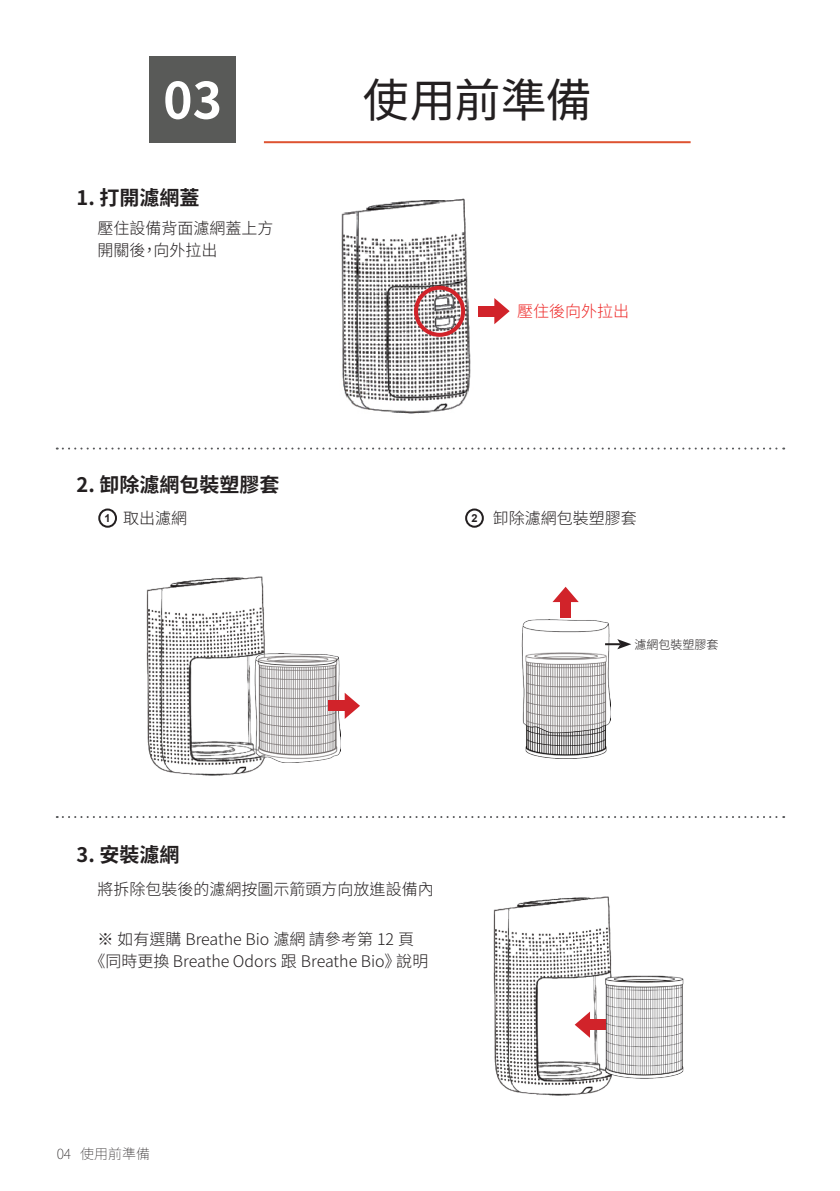
<style>
.page{position:relative;width:840px;height:1191px;background:#fff}
.page>*{position:absolute;margin:0;border:0;box-sizing:border-box;transform-origin:0 0}
.t1{font:700 50px "Noto Sans CJ Ktc";color:#fff}
.t2{font:46px "Noto Sans CJ Ktc";letter-spacing:-.01em;color:#231f20}
.t3{font:700 20px "Noto Sans CJ Ktc";color:#231f20}
.t4{font:300 16px/22px "Noto Sans CJ Ktc";color:#231f20}
.t5{font:300 16px "Noto Sans CJ Ktc";color:#ee2928}
.t6{font:100 14px "Noto Sans CJ Ktc";color:#231f20}
.t7{font:300 12px "Noto Sans CJ Ktc";color:#231f20}
.s1{font-family:"Arial";font-weight:700;font-size:11px}
</style>
<div class="page">
<div style="left:149px;top:57px;width:87px;height:86px;background:#595a58"></div>
<hr style="left:264px;top:141px;width:426px;height:2px;background:#de5331">
<svg style="left:57px;top:447px;width:726px;height:2px"></svg>
<svg style="left:57px;top:816px;width:726px;height:2px"></svg>
<div style="left:98px;top:508px;width:19px;height:20px;border:2px solid #231f20;border-radius:50%"></div>
<div style="left:465px;top:508px;width:18px;height:20px;border:2px solid #231f20;border-radius:50%"></div>
<img style="left:341px;top:198px;width:146px;height:216px">
<div style="left:414px;top:286px;width:51px;height:51px;border:4px solid #d1232a;border-radius:50%"></div>
<svg style="left:494px;top:298px;width:15px;height:26px"></svg>
<div style="left:478px;top:306px;width:18px;height:10px;background:#d1232a"></div>
<img style="left:493px;top:896px;width:191px;height:200px">
<img style="left:146px;top:576px;width:195px;height:200px">
<svg style="left:574px;top:1011px;width:15px;height:26px"></svg>
<div style="left:587px;top:1019px;width:19px;height:10px;background:#d1232a"></div>
<img style="left:253px;top:653px;width:87px;height:110px">
<svg style="left:344px;top:692px;width:16px;height:27px"></svg>
<div style="left:328px;top:700px;width:19px;height:11px;background:#d1232a"></div>
<svg style="left:552px;top:587px;width:26px;height:15px"></svg>
<div style="left:560px;top:599px;width:10px;height:19px;background:#d1232a"></div>
<img style="left:521px;top:619px;width:89px;height:139px">
<svg style="left:604px;top:639px;width:27px;height:10px"></svg>
<h1 class="t1" style="left:163px;top:72px;width:60px">03</h1>
<h2 class="t2" style="left:362px;top:75px;width:230px">使用前準備</h2>
<p class="t3" style="left:77px;top:187px;width:124px">1. 打開濾網蓋</p>
<p class="t4" style="left:97px;top:218px;width:178px">壓住設備背面濾網蓋上方開關後，向外拉出</p>
<p class="t3" style="left:77px;top:474px;width:204px">2. 卸除濾網包裝塑膠套</p>
<p class="t5" style="left:516px;top:302px;width:113px">壓住後向外拉出</p>
<p class="t4" style="left:104px;top:507px;width:84px"><span class="s1">1</span> 取出濾網</p>
<p class="t4" style="left:471px;top:507px;width:167px"><span class="s1">2</span> 卸除濾網包裝塑膠套</p>
<p class="t3" style="left:77px;top:844px;width:104px">3. 安裝濾網</p>
<p class="t4" style="left:97px;top:878px;width:337px">將拆除包裝後的濾網按圖示箭頭方向放進設備內</p>
<p class="t4" style="left:90px;top:928px;width:340px;text-align:center">※ 如有選購 Breathe Bio 濾網 請參考第 12 頁<br>《同時更換 Breathe Odors 跟 Breathe Bio》說明</p>
<p class="t6" style="left:57px;top:1146px;width:16px">04</p>
<p class="t6" style="left:80px;top:1146px;width:71px">使用前準備</p>
<p class="t7" style="left:634px;top:637px;width:85px">濾網包裝塑膠套</p>
</div>
